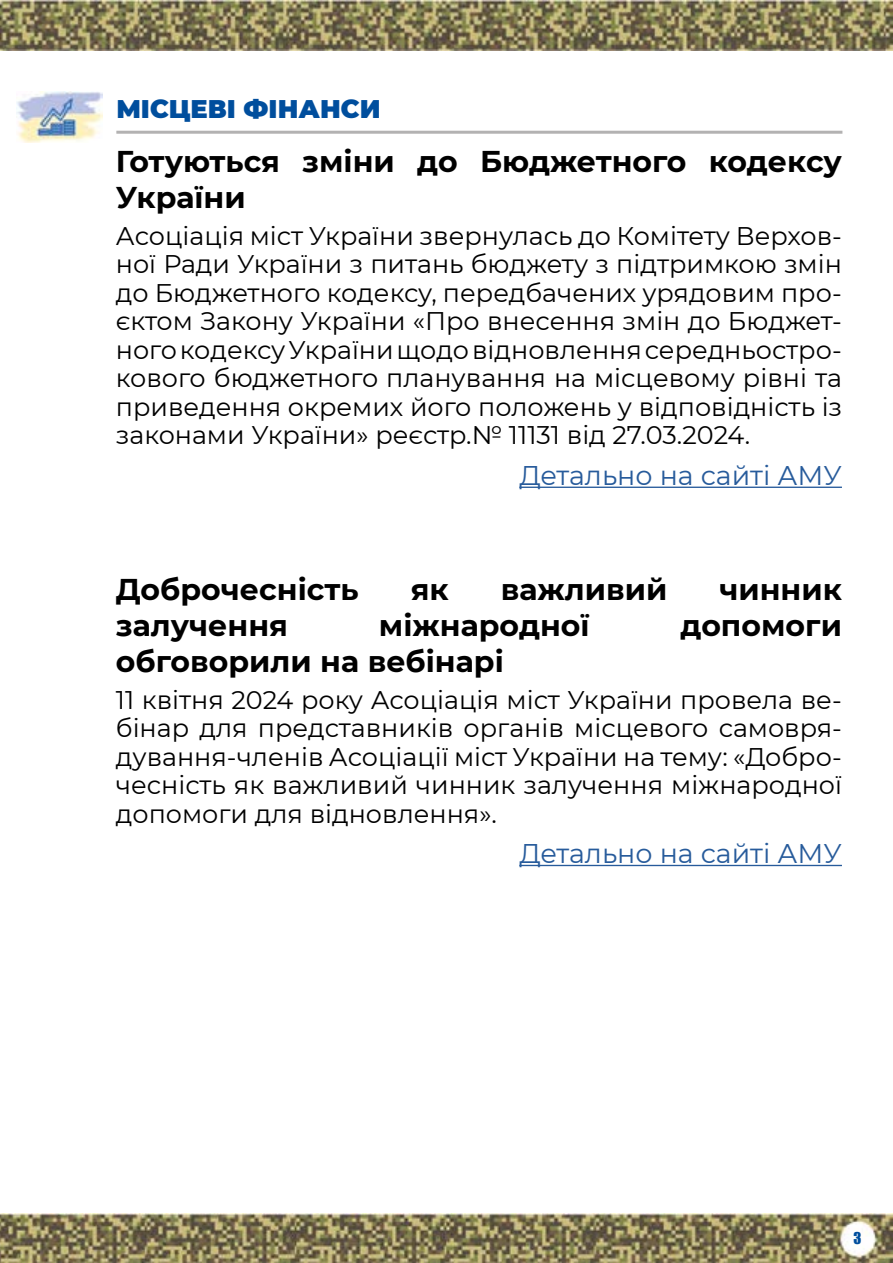
<style>
.page{position:relative;width:893px;height:1263px;background:#fff}
.page>*{position:absolute;margin:0;border:0;box-sizing:border-box;transform-origin:0 0}
.t1{font:700 30px/36px "Montserrat";color:#000}
.t2{font:27px "Montserrat";color:#275b9b}
.t3{font:25.5px/28.5px "Montserrat";color:#000;text-align:justify}
.t4{font:900 25.5px "Montserrat";color:#004e9d}
.t5{font:15px "Impact";color:#004e9d}
</style>
<div class="page">
<img style="left:0;top:0;width:893px;height:50px">
<img style="left:0;top:1213px;width:893px;height:50px">
<img style="left:17px;top:92px;width:85px;height:51px">
<hr style="left:116px;top:131px;width:726px;height:3px;background:#b3b2b2">
<hr style="left:519px;top:487px;width:323px;height:1px;background:#275b9b">
<hr style="left:519px;top:865px;width:323px;height:1px;background:#275b9b">
<p class="t4" style="left:116px;top:90px;width:266px">МІСЦЕВІ ФІНАНСИ</p>
<p class="t1" style="left:116px;top:142px;width:728px">Готуються зміни до Бюджетного кодексу<br>України</p>
<p class="t3" style="left:116px;top:221px;width:728px">Асоціація міст України звернулась до Комітету Верхов&shy;ної Ради України з питань бюджету з підтримкою змін до Бюджетного кодексу, передбачених урядовим про&shy;єктом Закону України «Про внесення змін до Бюджет&shy;ного кодексу України щодо відновлення середньостро&shy;кового бюджетного планування на місцевому рівні та приведення окремих його положень у відповідність із законами України» реєстр.№ 11131 від 27.03.2024.</p>
<p class="t2" style="left:519px;top:457px;width:324px">Детально на сайті АМУ</p>
<p class="t1" style="left:116px;top:569px;width:244px">Доброчесність</p>
<p class="t1" style="left:411px;top:569px;width:40px">як</p>
<p class="t1" style="left:501px;top:569px;width:168px">важливий</p>
<p class="t1" style="left:719px;top:569px;width:124px">чинник</p>
<p class="t1" style="left:116px;top:605px;width:174px">залучення</p>
<p class="t1" style="left:379px;top:605px;width:212px">міжнародної</p>
<p class="t1" style="left:680px;top:605px;width:163px">допомоги</p>
<p class="t1" style="left:116px;top:641px;width:389px">обговорили на вебінарі</p>
<p class="t3" style="left:116px;top:684px;width:728px">11 квітня 2024 року Асоціація міст України провела ве&shy;бінар для представників органів місцевого самовря&shy;дування-членів Асоціації міст України на тему: «Добро&shy;чесність як важливий чинник залучення міжнародної допомоги для відновлення».</p>
<p class="t2" style="left:519px;top:835px;width:324px">Детально на сайті АМУ</p>
<p class="t5" style="left:853px;top:1226px;width:9px">3</p>
</div>
